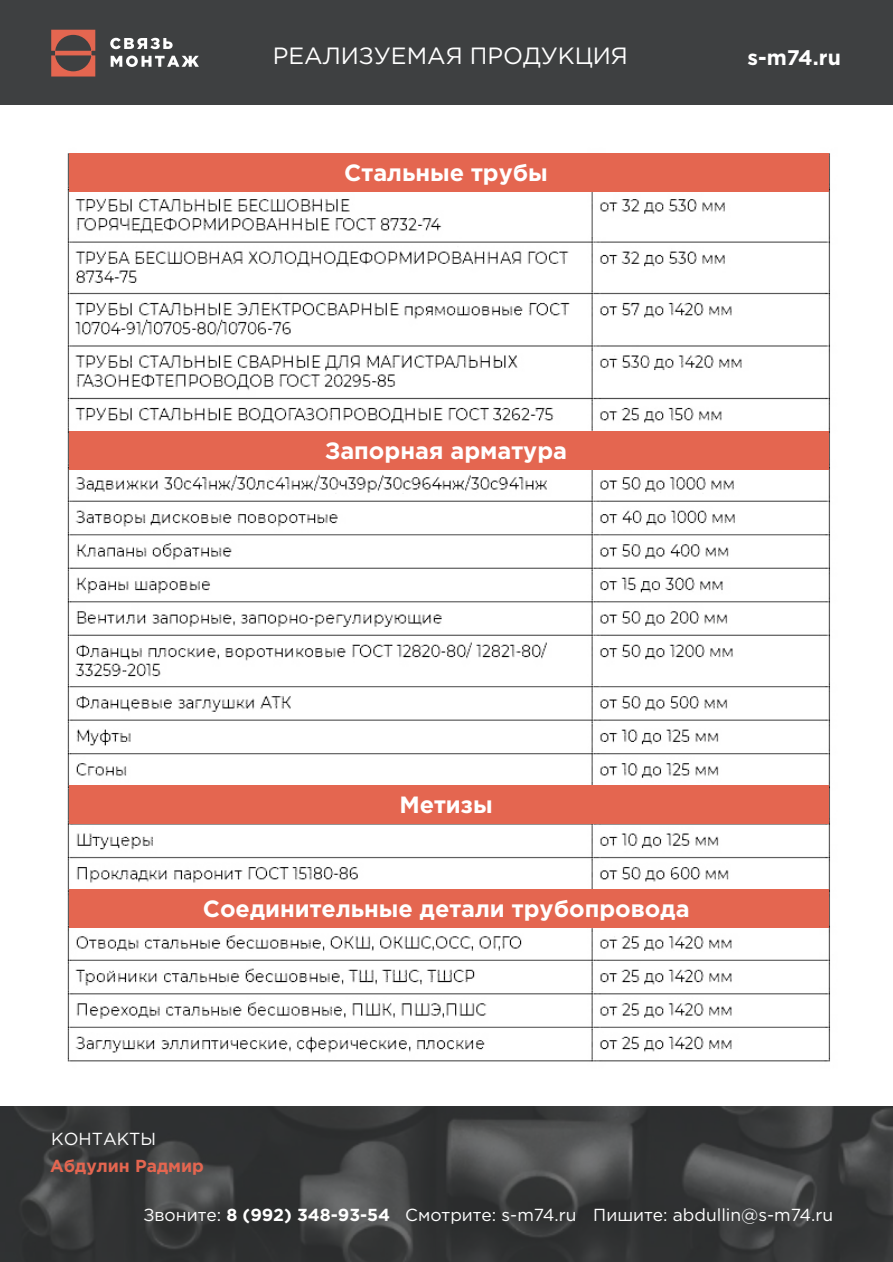
<style>
.page{position:relative;width:893px;height:1262px;background:#fff}
.page>*{position:absolute;margin:0;border:0;box-sizing:border-box;transform-origin:0 0}
.t1{font:700 23.55px "Gotham Pro";color:#fff}
.t2{font:23.55px "Gotham Pro";color:#fff}
.t3{font:700 21.15px "Gotham Pro";color:#fff}
.t4{font:17.4px "Gotham Pro";color:#fff}
.t5{font:700 17.4px "Gotham Pro";color:#e46650}
.s1{font-weight:700}
</style>
<div class="page">
<div style="left:0;top:0;width:893px;height:105px;background:#3e4041"></div>
<svg style="left:51px;top:30px;width:44px;height:46px"></svg>
<svg style="left:110px;top:38px;width:89px;height:29px"></svg>
<img style="left:67px;top:153px;width:763px;height:909px">
<div style="left:69px;top:153px;width:759px;height:39px;background:#e46650"></div>
<div style="left:69px;top:431px;width:759px;height:39px;background:#e46650"></div>
<div style="left:69px;top:785px;width:759px;height:39px;background:#e46650"></div>
<div style="left:69px;top:888px;width:759px;height:39px;background:#e46650"></div>
<img style="left:0;top:1106px;width:893px;height:156px">
<h1 class="t2" style="left:273px;top:47px;width:357px">РЕАЛИЗУЕМАЯ ПРОДУКЦИЯ</h1>
<p class="t3" style="left:747px;top:49px;width:95px">s-m74.ru</p>
<h1 class="t1" style="left:344px;top:164px;width:205px">Стальные трубы</h1>
<h1 class="t1" style="left:325px;top:442px;width:243px">Запорная арматура</h1>
<h1 class="t1" style="left:399px;top:796px;width:95px">Метизы</h1>
<h1 class="t1" style="left:203px;top:899px;width:488px">Соединительные детали трубопровода</h1>
<p class="t4" style="left:51px;top:1132px;width:106px">КОНТАКТЫ</p>
<p class="t5" style="left:50px;top:1159px;width:155px">Абдулин Радмир</p>
<p class="t4" style="left:143px;top:1208px;width:691px">Звоните: <span class="s1">8 (992) 348-93-54</span> Смотрите: s-m74.ru Пишите: abdullin@s-m74.ru</p>
</div>
